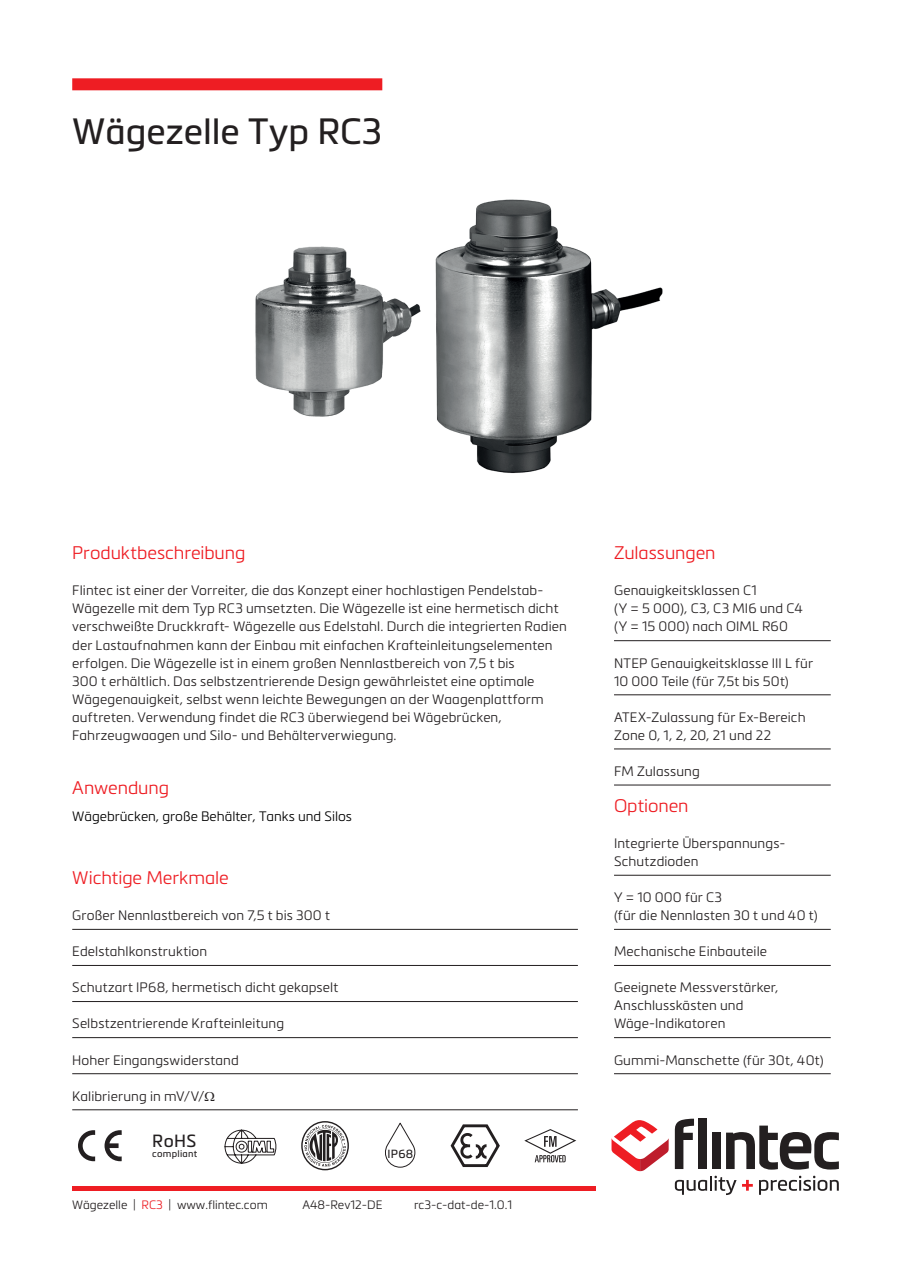
<style>
.page{position:relative;width:903px;height:1263px;background:#fff}
.page>*{position:absolute;margin:0;border:0;box-sizing:border-box;transform-origin:0 0}
.t1{font:36px "Metronic Pro";color:#231f20}
.t2{font:300 18px "Metronic Pro";letter-spacing:-.005em;color:#ee1d23}
.t3{font:17.4px "Metronic Pro";color:#231f20}
.t4{font:300 13.5px/18px "Metronic Pro";letter-spacing:.01em;color:#231f20}
.t5{font:300 13.5px "Metronic Pro";color:#000001}
.t6{font:300 12px "Metronic Pro";color:#231f20}
.t7{font:11.7px "Metronic Pro";color:#231f20}
.t8{font:9.45px "Metronic Pro";letter-spacing:.025em;color:#231f20}
.s1{color:#ee1d23}
</style>
<div class="page">
<svg style="left:674px;top:1176px;width:78px;height:19px"></svg>
<svg style="left:759px;top:1176px;width:79px;height:19px"></svg>
<svg style="left:674px;top:1119px;width:19px;height:50px"></svg>
<div style="left:698px;top:1119px;width:8px;height:50px;background:#231f20"></div>
<div style="left:712px;top:1133px;width:8px;height:36px;background:#231f20"></div>
<svg style="left:726px;top:1125px;width:112px;height:44px"></svg>
<svg style="left:611px;top:1120px;width:57px;height:51px"></svg>
<div style="left:72px;top:1186px;width:523px;height:5px;background:#ee1d23"></div>
<svg style="left:104px;top:1130px;width:18px;height:31px"></svg>
<svg style="left:78px;top:1130px;width:17px;height:31px"></svg>
<svg style="left:224px;top:1129px;width:52px;height:35px"></svg>
<svg style="left:301px;top:1121px;width:48px;height:49px"></svg>
<svg style="left:385px;top:1122px;width:30px;height:46px"></svg>
<svg style="left:450px;top:1124px;width:50px;height:43px"></svg>
<svg style="left:524px;top:1129px;width:52px;height:33px"></svg>
<img style="left:255px;top:199px;width:408px;height:274px">
<div style="left:72px;top:78px;width:310px;height:12px;background:#ee1d23"></div>
<hr style="left:72px;top:929px;width:505px;height:1px;background:#231f20">
<hr style="left:72px;top:965px;width:505px;height:1px;background:#231f20">
<hr style="left:72px;top:1001px;width:505px;height:1px;background:#231f20">
<hr style="left:72px;top:1037px;width:505px;height:1px;background:#231f20">
<hr style="left:72px;top:1073px;width:505px;height:1px;background:#231f20">
<hr style="left:72px;top:1109px;width:505px;height:1px;background:#231f20">
<hr style="left:613px;top:640px;width:217px;height:1px;background:#231f20">
<hr style="left:613px;top:694px;width:217px;height:1px;background:#231f20">
<hr style="left:613px;top:749px;width:217px;height:1px;background:#231f20">
<hr style="left:613px;top:785px;width:217px;height:1px;background:#231f20">
<hr style="left:613px;top:875px;width:217px;height:1px;background:#231f20">
<hr style="left:613px;top:929px;width:217px;height:1px;background:#231f20">
<hr style="left:613px;top:965px;width:217px;height:1px;background:#231f20">
<hr style="left:613px;top:1037px;width:217px;height:1px;background:#231f20">
<hr style="left:613px;top:1073px;width:217px;height:1px;background:#231f20">
<h1 class="t1" style="left:72px;top:106px;width:311px">Wägezelle Typ RC3</h1>
<h2 class="t2" style="left:72px;top:541px;width:174px">Produktbeschreibung</h2>
<p class="t4" style="left:72px;top:581px;width:496px">Flintec ist einer der Vorreiter, die das Konzept einer hochlastigen Pendelstab-Wägezelle mit dem Typ RC3 umsetzten. Die Wägezelle ist eine hermetisch dicht verschweißte Druckkraft- Wägezelle aus Edelstahl. Durch die integrierten Radien der Lastaufnahmen kann der Einbau mit einfachen Krafteinleitungselementen erfolgen. Die Wägezelle ist in einem großen Nennlastbereich von 7,5 t bis<br>300 t erhältlich. Das selbstzentrierende Design gewährleistet eine optimale Wägegenauigkeit, selbst wenn leichte Bewegungen an der Waagenplattform auftreten. Verwendung findet die RC3 überwiegend bei Wägebrücken, Fahrzeugwaagen und Silo- und Behälterverwiegung.</p>
<h2 class="t2" style="left:72px;top:775px;width:98px">Anwendung</h2>
<p class="t5" style="left:72px;top:807px;width:281px">Wägebrücken, große Behälter, Tanks und Silos</p>
<h2 class="t2" style="left:72px;top:865px;width:158px">Wichtige Merkmale</h2>
<p class="t4" style="left:72px;top:906px;width:259px">Großer Nennlastbereich von 7,5 t bis 300 t</p>
<p class="t4" style="left:72px;top:942px;width:136px">Edelstahlkonstruktion</p>
<p class="t4" style="left:72px;top:978px;width:267px">Schutzart IP68, hermetisch dicht gekapselt</p>
<p class="t4" style="left:72px;top:1014px;width:213px">Selbstzentrierende Krafteinleitung</p>
<p class="t4" style="left:72px;top:1050px;width:168px">Hoher Eingangswiderstand</p>
<p class="t4" style="left:72px;top:1086px;width:134px">Kalibrierung in mV/V/</p>
<p class="t3" style="left:152px;top:1128px;width:46px">RoHS</p>
<p class="t8" style="left:152px;top:1147px;width:46px">compliant</p>
<p class="t7" style="left:387px;top:1145px;width:27px">IP68</p>
<p class="t6" style="left:72px;top:1196px;width:197px">Wägezelle | <span class="s1">RC3</span> | www.flintec.com</p>
<p class="t6" style="left:302px;top:1196px;width:82px">A48-Rev12-DE</p>
<p class="t6" style="left:414px;top:1196px;width:100px">rc3-c-dat-de-1.0.1</p>
<h2 class="t2" style="left:613px;top:541px;width:103px">Zulassungen</h2>
<p class="t4" style="left:613px;top:581px;width:190px">Genauigkeitsklassen C1<br>(Y = 5 000), C3, C3 MI6 und C4 (Y = 15 000) nach OIML R60</p>
<p class="t4" style="left:613px;top:653px;width:200px">NTEP Genauigkeitsklasse III L für<br>10 000 Teile (für 7,5t bis 50t)</p>
<p class="t4" style="left:613px;top:707px;width:193px">ATEX-Zulassung für Ex-Bereich<br>Zone 0, 1, 2, 20, 21 und 22</p>
<p class="t4" style="left:613px;top:761px;width:87px">FM Zulassung</p>
<h2 class="t2" style="left:613px;top:793px;width:76px">Optionen</h2>
<p class="t4" style="left:613px;top:834px;width:173px">Integrierte Überspannungs-<br>Schutzdioden</p>
<p class="t4" style="left:613px;top:888px;width:205px">Y = 10 000 für C3<br>(für die Nennlasten 30 t und 40 t)</p>
<p class="t4" style="left:613px;top:942px;width:154px">Mechanische Einbauteile</p>
<p class="t4" style="left:613px;top:978px;width:166px">Geeignete Messverstärker,<br>Anschlusskästen und<br>Wäge-Indikatoren</p>
<p class="t4" style="left:613px;top:1050px;width:211px">Gummi-Manschette (für 30t, 40t)</p>
</div>
